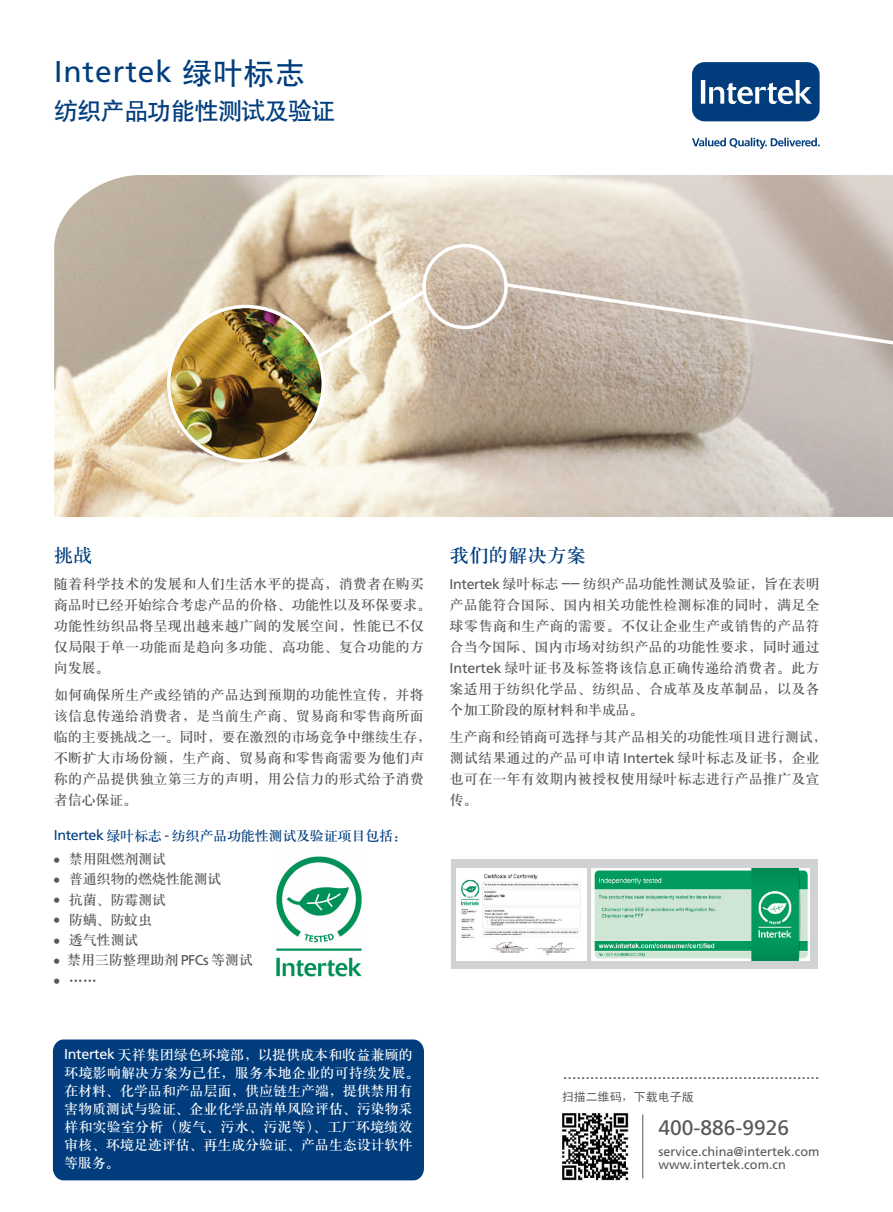
<style>
.page{position:relative;width:893px;height:1212px;background:#fff}
.page>*{position:absolute;margin:0;border:0;box-sizing:border-box;transform-origin:0 0}
.t1{font:30px "Frutiger LT Std";letter-spacing:.03em;color:#013d7d}
.t2{font:24px "HY Zhong Hei J";letter-spacing:-.025em;color:#013d7d}
.t3{font:21px "Frutiger LT Std";color:#57585a}
.t4{font:19.5px "HY Zhong Song J";color:#013d7d}
.t5{font:14.25px/21px "HY Zhong Song J";color:#57585a}
.t6{font:14.25px/18px "HY Zhong Song J";letter-spacing:-.025em;color:#fff}
.t7{font:14.25px "HY Zhong Song J";letter-spacing:-.03em;color:#57585a}
.t8{font:14.25px "HY Zhong Song J";letter-spacing:-.03em;color:#013d7d}
.t9{font:12.75px/13.5px "Frutiger LT Std";color:#57585a}
.t10{font:12px "Sim Hei";color:#57585a}
.s1{font-family:"HY Zhong Hei J"}
.s2{font-family:"Frutiger LT Std"}
.s3{font-size:6px}
</style>
<div class="page">
<img style="left:54px;top:175px;width:839px;height:342px">
<svg style="left:502px;top:281px;width:391px;height:68px;background:#c9bdb3"></svg>
<div style="left:422px;top:244px;width:86px;height:85px;border:3px solid #fff;border-radius:50%"></div>
<svg style="left:257px;top:287px;width:172px;height:109px;background:#e2d4bc"></svg>
<div style="left:692px;top:62px;width:128px;height:59px;background:#013d7d;border-radius:13px"></div>
<svg style="left:701px;top:80px;width:111px;height:24px"></svg>
<svg style="left:692px;top:138px;width:128px;height:11px"></svg>
<img style="left:169px;top:306px;width:154px;height:155px;border-radius:50%">
<div style="left:167px;top:305px;width:158px;height:158px;border:3px solid #fff;border-radius:50%"></div>
<img style="left:562px;top:1113px;width:67px;height:68px">
<svg style="left:564px;top:1077px;width:254px;height:2px"></svg>
<hr style="left:642px;top:1114px;width:1px;height:64px;background:#57585a">
<div style="left:451px;top:859px;width:367px;height:109px;background:#d1d2d4"></div>
<img style="left:457px;top:868px;width:129px;height:92px">
<img style="left:592px;top:868px;width:218px;height:92px">
<img style="left:276px;top:856px;width:86px;height:121px">
<div style="left:53px;top:1039px;width:371px;height:141px;background:#013d7d"></div>
<p class="t1" style="left:54px;top:54px;width:252px">Intertek <span class="s1">绿叶标志</span></p>
<p class="t2" style="left:54px;top:98px;width:283px">纺织产品功能性测试及验证</p>
<p class="t4" style="left:54px;top:545px;width:40px">挑战</p>
<p class="t5" style="left:54px;top:573px;width:379px">随着科学技术的发展和人们生活水平的提高，消费者在购买商品时已经开始综合考虑产品的价格、功能性以及环保要求。功能性纺织品将呈现出越来越广阔的发展空间，性能已不仅仅局限于单一功能而是趋向多功能、高功能、复合功能的方向发展。</p>
<p class="t5" style="left:54px;top:684px;width:379px">如何确保所生产或经销的产品达到预期的功能性宣传，并将该信息传递给消费者，是当前生产商、贸易商和零售商所面临的主要挑战之一。同时，要在激烈的市场竞争中继续生存，不断扩大市场份额，生产商、贸易商和零售商需要为他们声称的产品提供独立第三方的声明，用公信力的形式给予消费者信心保证。</p>
<p class="t8" style="left:54px;top:828px;width:355px"><span class="s2">Intertek</span> 绿叶标志 <span class="s2">-</span> 纺织产品功能性测试及验证项目包括：</p>
<p class="t7" style="left:54px;top:852px;width:114px"><span class="s3">●</span> 禁用阻燃剂测试</p>
<p class="t7" style="left:54px;top:872px;width:169px"><span class="s3">●</span> 普通织物的燃烧性能测试</p>
<p class="t5" style="left:54px;top:889px;width:114px"><span class="s3">●</span> 抗菌、防霉测试</p>
<p class="t5" style="left:54px;top:909px;width:100px"><span class="s3">●</span> 防螨、防蚊虫</p>
<p class="t5" style="left:54px;top:929px;width:86px"><span class="s3">●</span> 透气性测试</p>
<p class="t7" style="left:54px;top:953px;width:201px"><span class="s3">●</span> 禁用三防整理助剂 <span class="s2">PFCs</span> 等测试</p>
<p class="t5" style="left:54px;top:970px;width:45px"><span class="s3">●</span> ……</p>
<p class="t6" style="left:64px;top:1045px;width:357px"><span class="s2">Intertek</span> 天祥集团绿色环境部，以提供成本和收益兼顾的环境影响解决方案为己任，服务本地企业的可持续发展。在材料、化学品和产品层面，供应链生产端，提供禁用有害物质测试与验证、企业化学品清单风险评估、污染物采样和实验室分析（废气、污水、污泥等）、工厂环境绩效审核、环境足迹评估、再生成分验证、产品生态设计软件等服务。</p>
<p class="t4" style="left:450px;top:545px;width:138px">我们的解决方案</p>
<p class="t5" style="left:450px;top:573px;width:372px;text-align:justify"><span class="s2">Intertek</span> 绿叶标志 -- 纺织产品功能性测试及验证，旨在表明产品能符合国际、国内相关功能性检测标准的同时，满足全球零售商和生产商的需要。不仅让企业生产或销售的产品符合当今国际、国内市场对纺织产品的功能性要求，同时通过<span class="s2">Intertek</span> 绿叶证书及标签将该信息正确传递给消费者。此方案适用于纺织化学品、纺织品、合成革及皮革制品，以及各个加工阶段的原材料和半成品。</p>
<p class="t5" style="left:450px;top:726px;width:379px">生产商和经销商可选择与其产品相关的功能性项目进行测试，测试结果通过的产品可申请 <span class="s2">Intertek</span> 绿叶标志及证书，企业也可在一年有效期内被授权使用绿叶标志进行产品推广及宣传。</p>
<p class="t10" style="left:562px;top:1091px;width:133px">扫描二维码，下载电子版</p>
<p class="t3" style="left:658px;top:1115px;width:132px">400-886-9926</p>
<p class="t9" style="left:658px;top:1144px;width:163px">service.china@intertek.com www.intertek.com.cn</p>
</div>
